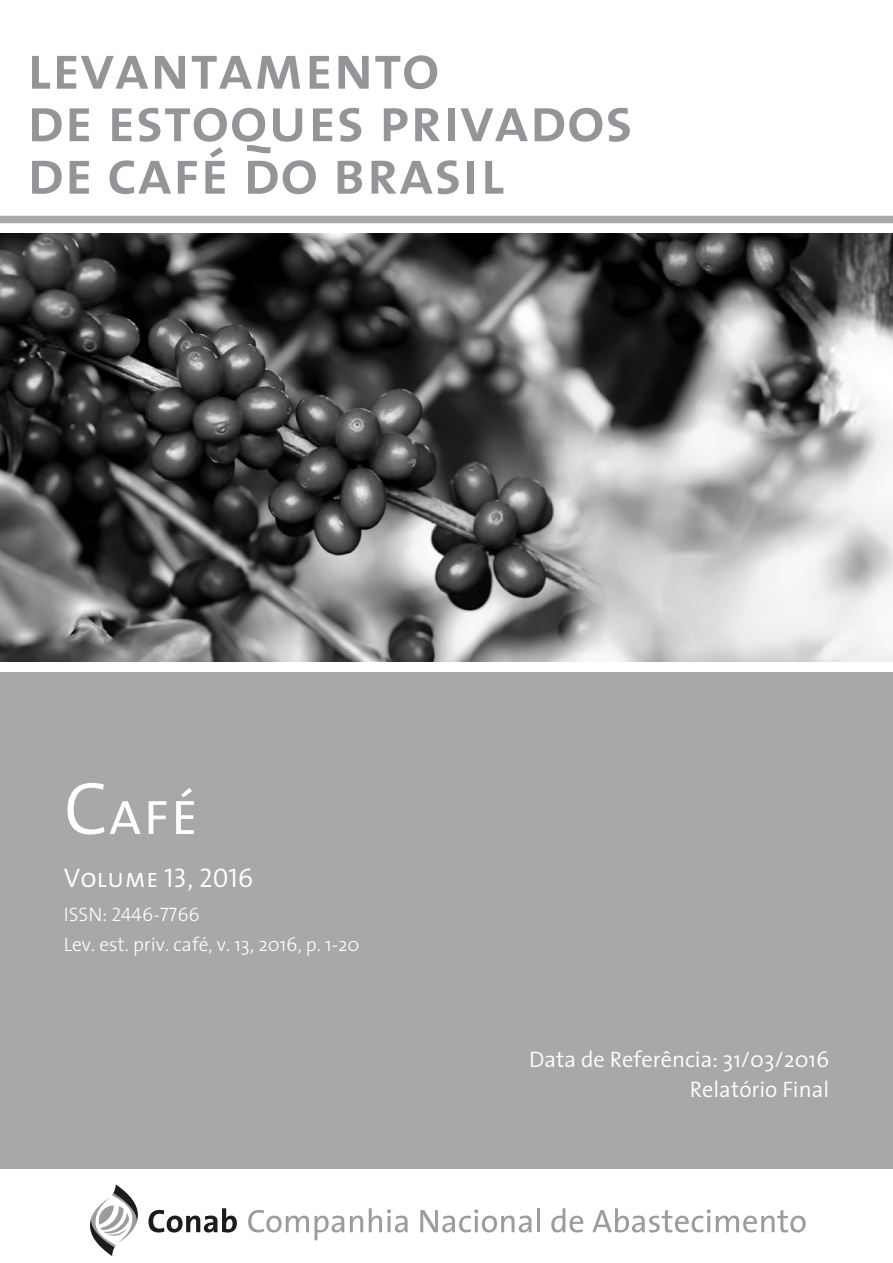
<style>
.page{position:relative;width:893px;height:1263px;background:#fff}
.page>*{position:absolute;margin:0;border:0;box-sizing:border-box;transform-origin:0 0}
.t1{font:63px/52.5px "The Sans 6 Semi Bold Caps";color:#939598}
.t2{font:63px "The Sans 4 Semi Light Caps";color:#fff}
.t3{font:27px "The Sans 4 Semi Light Caps";color:#fff}
.t4{font:300 22.5px/30px "The Sans 4";color:#fff;text-align:right}
.t5{font:300 19.5px "The Sans 3";color:#fff}
.t6{font:19.5px "The Sans 3 Light Caps";color:#fff}
.s1{font-size:75px}
</style>
<div class="page">
<div style="left:0;top:673px;width:893px;height:496px;background:#a8a8a8"></div>
<div style="left:0;top:216px;width:893px;height:7px;background:#a8a8a8"></div>
<svg style="left:148px;top:1208px;width:89px;height:24px"></svg>
<svg style="left:248px;top:1210px;width:61px;height:22px"></svg>
<svg style="left:315px;top:1215px;width:29px;height:25px"></svg>
<svg style="left:350px;top:1215px;width:13px;height:17px"></svg>
<svg style="left:369px;top:1208px;width:39px;height:24px"></svg>
<svg style="left:420px;top:1209px;width:112px;height:23px"></svg>
<hr style="left:537px;top:1208px;width:3px;height:24px;background:#9c9c9c">
<svg style="left:551px;top:1208px;width:32px;height:24px"></svg>
<svg style="left:592px;top:1208px;width:214px;height:24px"></svg>
<svg style="left:90px;top:1184px;width:48px;height:71px"></svg>
<img style="left:0;top:234px;width:892px;height:428px">
<p class="t1" style="left:27px;top:39px;width:608px">levantamento<br>de estoques privados de café do brasil</p>
<p class="t2" style="left:64px;top:760px;width:136px"><span class="s1">C</span>afé</p>
<p class="t3" style="left:64px;top:855px;width:191px">Volume 13, 2016</p>
<p class="t6" style="left:64px;top:898px;width:137px">ISSN: 2446-7766</p>
<p class="t5" style="left:64px;top:928px;width:297px">Lev. est. priv. café, v. 13, 2016, p. 1-20</p>
<p class="t4" style="left:529px;top:1043px;width:302px">Data de Referência: 31/03/2016<br>Relatório Final</p>
</div>
